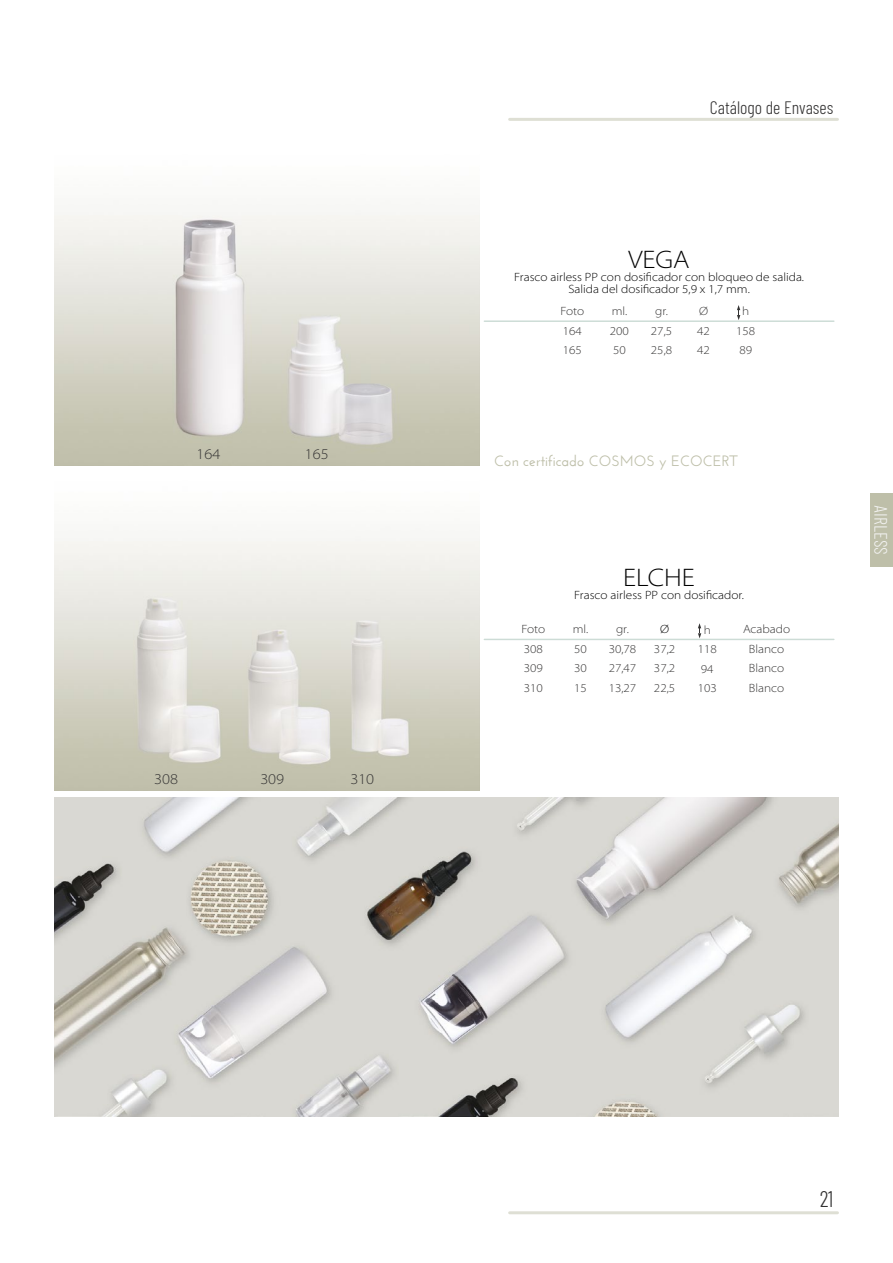
<style>
.page{position:relative;width:893px;height:1263px;background:#fff}
.page>*{position:absolute;margin:0;border:0;box-sizing:border-box;transform-origin:0 0}
.t1{font:300 semi-expanded 25.5px "Myriad Pro";color:#000}
.t2{font:300 22.5px "Barlow Condensed";color:#333232}
.t3{font:300 18px "Barlow Condensed";color:#333232}
.t4{font:300 18px "Barlow Condensed";color:#f3f3f2}
.t5{font:600 15px "Josefin Sans";color:#bebfa9}
.t6{font:300 semi-expanded 15px "Myriad Pro";color:#333232}
.t7{font:300 semi-expanded 12px/19.5px "Myriad Pro";color:#333232;text-align:center}
.t8{font:300 semi-expanded 12px/12px "Myriad Pro";color:#000;text-align:center}
</style>
<div class="page">
<div style="left:871px;top:493px;width:22px;height:74px;background:#bebfa9"></div>
<hr style="left:510px;top:118px;width:327px;height:3px;background:#bebfa9">
<img style="left:54px;top:797px;width:785px;height:319px">
<img style="left:54px;top:536px;width:425px;height:255px">
<hr style="left:484px;top:639px;width:350px;height:1px;background:#9bb9ae">
<svg style="left:698px;top:623px;width:3px;height:15px"></svg>
<img style="left:54px;top:210px;width:425px;height:256px">
<hr style="left:484px;top:320px;width:350px;height:2px;background:#9bb9ae">
<svg style="left:737px;top:305px;width:3px;height:15px"></svg>
<hr style="left:510px;top:1211px;width:327px;height:3px;background:#bebfa9">
<p class="t6" style="left:196px;top:445px;width:25px">164</p>
<p class="t6" style="left:305px;top:445px;width:25px">165</p>
<p class="t6" style="left:154px;top:770px;width:25px">308</p>
<p class="t6" style="left:350px;top:770px;width:25px">310</p>
<p class="t6" style="left:260px;top:770px;width:25px">309</p>
<h3 class="t3" style="left:710px;top:96px;width:125px">Catálogo de Envases</h3>
<h1 class="t1" style="left:629px;top:245px;width:62px">VEGA</h1>
<p class="t8" style="left:514px;top:271px;width:291px">Frasco airless PP con dosificador con bloqueo de salida.<br>Salida del dosificador 5,9 x 1,7 mm.</p>
<p class="t7" style="left:561px;top:302px;width:25px;text-align:left">Foto<br>164<br>165</p>
<p class="t7" style="left:610px;top:302px;width:21px;text-align:left">ml.<br>200<br>50</p>
<p class="t7" style="left:651px;top:302px;width:23px">gr.<br>27,5<br>25,8</p>
<p class="t7" style="left:697px;top:302px;width:14px;text-align:left">Ø<br>42<br>42</p>
<p class="t7" style="left:736px;top:302px;width:21px">h<br>158<br>89</p>
<p class="t5" style="left:494px;top:451px;width:245px">Con certificado COSMOS y ECOCERT</p>
<h1 class="t1" style="left:623px;top:563px;width:73px">ELCHE</h1>
<p class="t8" style="left:574px;top:589px;width:171px">Frasco airless PP con dosificador.</p>
<p class="t7" style="left:521px;top:620px;width:25px;text-align:left">Foto<br>308<br>309<br>310</p>
<p class="t7" style="left:573px;top:620px;width:17px;text-align:justify">ml.<br>50<br>30<br>15</p>
<p class="t7" style="left:609px;top:620px;width:29px">gr.<br>30,78<br>27,47<br>13,27</p>
<p class="t8" style="left:660px;top:623px;width:11px">Ø</p>
<p class="t7" style="left:654px;top:639px;width:23px;text-align:justify">37,2<br>37,2<br>22,5</p>
<p class="t7" style="left:698px;top:620px;width:21px">h<br>118<br>94<br>103</p>
<p class="t7" style="left:743px;top:620px;width:49px">Acabado<br>Blanco<br>Blanco<br>Blanco</p>
<h3 class="t4" style="left:892px;top:505px;width:51px;rotate:90deg">AIRLESS</h3>
<h2 class="t2" style="left:820px;top:1185px;width:15px">21</h2>
</div>
